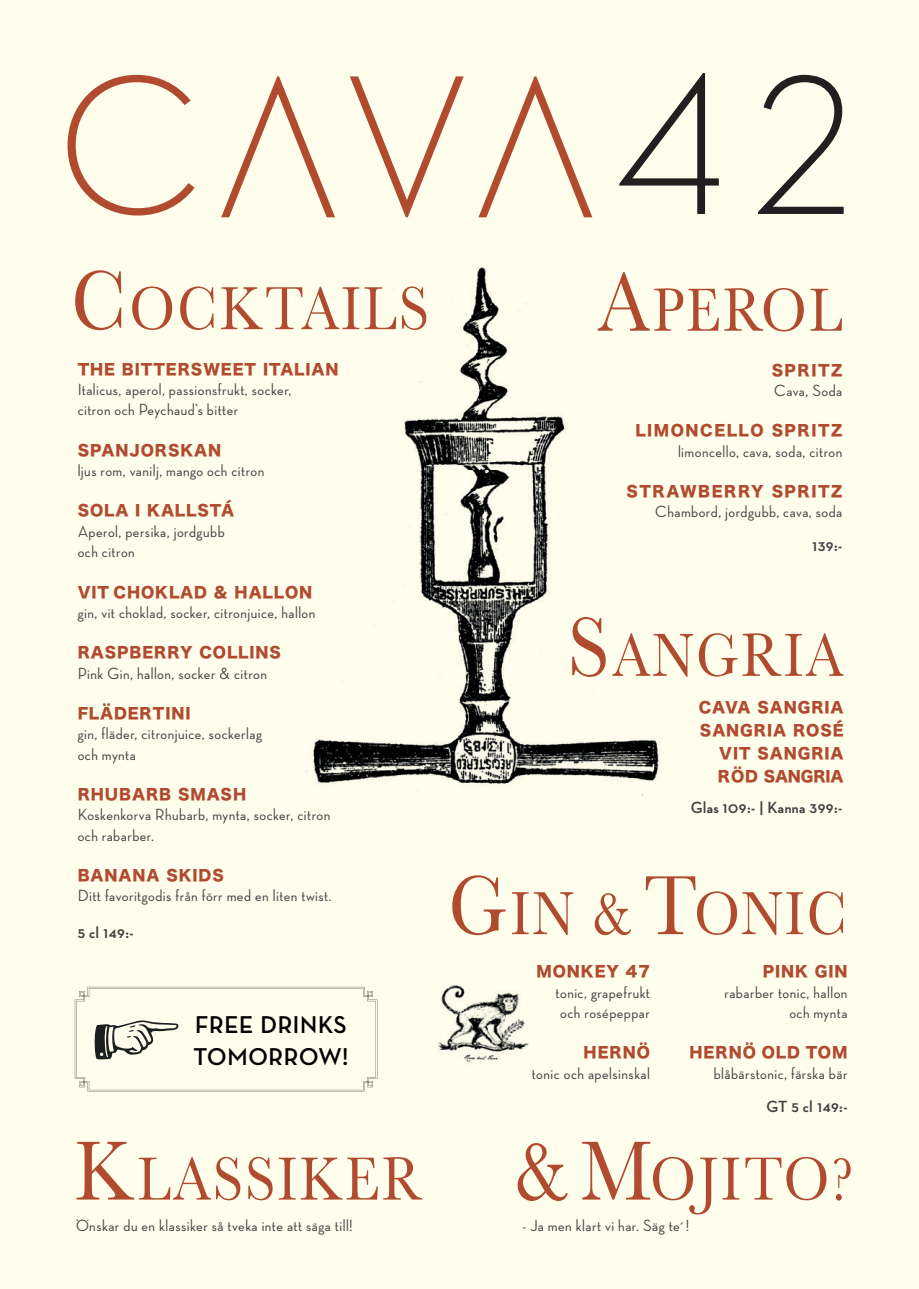
<style>
.page{position:relative;width:919px;height:1289px;background:#fff}
.page>*{position:absolute;margin:0;border:0;box-sizing:border-box;transform-origin:0 0}
.t1{font:87.15px "Baskerville";color:#b04b30;scale:.88 1}
.t2{font:63.3px "Baskerville";letter-spacing:.04em;color:#b04b30;scale:.88 1}
.t3{font:700 24.75px/32.2px "Neutra Disp";letter-spacing:.03em;color:#000}
.t4{font:500 16.5px/20.2px "Neutra Disp";letter-spacing:.03em;color:#414243}
.t5{font:700 16.5px "Neutra Disp";letter-spacing:.03em;color:#414243}
.t6{font:15px/23.2px "Hira Kaku Std N W8";letter-spacing:.06em;color:#b04b30;text-align:right}
.t7{font:15px "Hira Kaku Std N W8";letter-spacing:.1em;color:#b04b30}
.s1{font-size:87.15px}
</style>
<div class="page">
<div style="left:0;top:0;width:918px;height:1288px;background:#fffdec"></div>
<svg style="left:478px;top:76px;width:115px;height:141px"></svg>
<svg style="left:67px;top:74px;width:128px;height:142px"></svg>
<svg style="left:221px;top:76px;width:114px;height:141px"></svg>
<svg style="left:350px;top:76px;width:114px;height:141px"></svg>
<svg style="left:757px;top:74px;width:86px;height:140px"></svg>
<svg style="left:619px;top:73px;width:100px;height:141px"></svg>
<img style="left:306px;top:267px;width:355px;height:529px">
<img style="left:438px;top:985px;width:91px;height:78px">
<svg style="left:75px;top:986px;width:302px;height:105px"></svg>
<h2 class="t2" style="left:71px;top:268px;width:408px"><span class="s1">C</span>OCKTAILS</h2>
<p class="t6" style="left:78px;top:358px;width:262px">THE BITTERSWEET ITALIAN</p>
<p class="t4" style="left:78px;top:379px;width:215px">Italicus, aperol, passionsfrukt, socker, citron och Peychaud’s bitter</p>
<p class="t6" style="left:78px;top:439px;width:145px">SPANJORSKAN</p>
<p class="t4" style="left:78px;top:460px;width:188px">ljus rom, vanilj, mango och citron</p>
<p class="t6" style="left:78px;top:499px;width:158px">SOLA I KALLSTÁ</p>
<p class="t4" style="left:78px;top:521px;width:148px">Aperol, persika, jordgubb och citron</p>
<p class="t6" style="left:78px;top:580px;width:236px">VIT CHOKLAD &amp; HALLON</p>
<p class="t4" style="left:78px;top:602px;width:239px">gin, vit choklad, socker, citronjuice, hallon</p>
<p class="t6" style="left:78px;top:641px;width:205px">RASPBERRY COLLINS</p>
<p class="t4" style="left:78px;top:663px;width:191px">Pink Gin, hallon, socker &amp; citron</p>
<p class="t6" style="left:78px;top:702px;width:114px">FLÄDERTINI</p>
<p class="t4" style="left:78px;top:723px;width:186px">gin, fläder, citronjuice, sockerlag och mynta</p>
<p class="t6" style="left:78px;top:783px;width:170px">RHUBARB SMASH</p>
<p class="t4" style="left:78px;top:804px;width:254px">Koskenkorva Rhubarb, mynta, socker, citron och rabarber.</p>
<p class="t6" style="left:78px;top:864px;width:148px">BANANA SKIDS</p>
<p class="t4" style="left:78px;top:885px;width:255px">Ditt favoritgodis från förr med en liten twist.</p>
<p class="t5" style="left:78px;top:923px;width:57px">5 cl 149:-</p>
<h3 class="t3" style="left:193px;top:1009px;width:156px">FREE DRINKS<br>TOMORROW!</h3>
<h1 class="t1" style="left:74px;top:1115px;width:69px">K</h1>
<p class="t4" style="left:76px;top:1214px;width:278px">Önskar du en klassiker så tveka inte att säga till!</p>
<h2 class="t2" style="left:137px;top:1138px;width:325px">LASSIKER</h2>
<h2 class="t2" style="left:597px;top:270px;width:280px"><span class="s1">A</span>PEROL</h2>
<p class="t6" style="left:771px;top:359px;width:72px">SPRITZ</p>
<p class="t4" style="left:774px;top:380px;width:70px">Cava, Soda</p>
<p class="t7" style="left:635px;top:422px;width:208px">LIMONCELLO SPRITZ</p>
<p class="t4" style="left:678px;top:441px;width:166px">limoncello, cava, soda, citron</p>
<p class="t7" style="left:626px;top:483px;width:217px">STRAWBERRY SPRITZ</p>
<p class="t4" style="left:655px;top:501px;width:189px">Chambord, jordgubb, cava, soda</p>
<p class="t5" style="left:812px;top:536px;width:32px">139:-</p>
<h2 class="t2" style="left:567px;top:615px;width:314px"><span class="s1">S</span>ANGRIA</h2>
<p class="t6" style="left:698px;top:696px;width:146px">CAVA SANGRIA<br>SANGRIA ROSÉ<br>VIT SANGRIA<br>RÖD SANGRIA</p>
<p class="t5" style="left:690px;top:798px;width:153px">Glas 109:- | Kanna 399:-</p>
<h2 class="t2" style="left:448px;top:873px;width:454px"><span class="s1">G</span>IN &amp; <span class="s1">T</span>ONIC</h2>
<p class="t6" style="left:536px;top:960px;width:115px">MONKEY 47</p>
<p class="t4" style="left:555px;top:981px;width:96px">tonic, grapefrukt och rosépeppar</p>
<p class="t6" style="left:583px;top:1041px;width:68px">HERNÖ</p>
<p class="t4" style="left:531px;top:1062px;width:120px">tonic och apelsinskal</p>
<p class="t6" style="left:762px;top:960px;width:86px">PINK GIN</p>
<p class="t4" style="left:724px;top:981px;width:124px;text-align:right">rabarber tonic, hallon och mynta</p>
<p class="t6" style="left:689px;top:1041px;width:159px">HERNÖ OLD TOM</p>
<p class="t4" style="left:713px;top:1062px;width:135px">blåbärstonic, färska bär</p>
<p class="t5" style="left:766px;top:1097px;width:83px">GT 5 cl 149:-</p>
<h2 class="t2" style="left:514px;top:1138px;width:387px"><span class="s1">&amp; M</span>OJITO?</h2>
<p class="t4" style="left:522px;top:1214px;width:168px">- Ja men klart vi har. Säg te´!</p>
</div>
